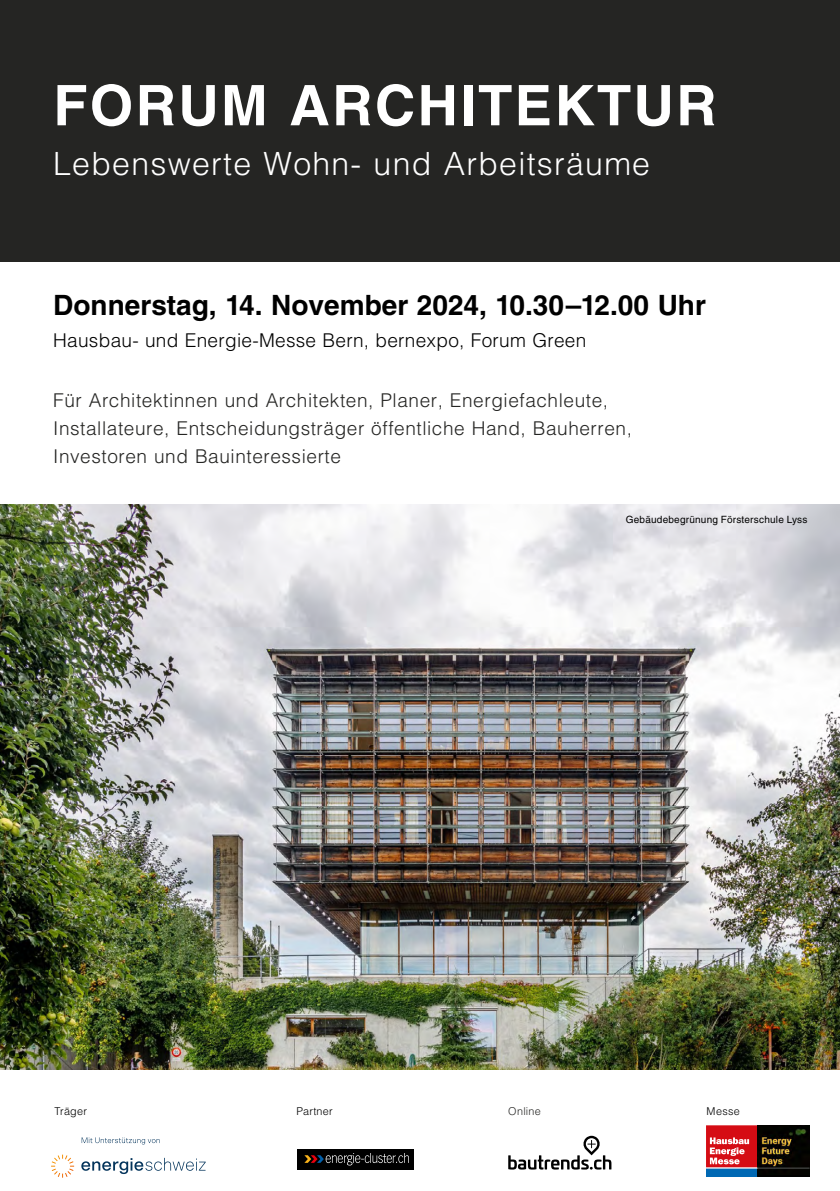
<style>
.page{position:relative;width:840px;height:1191px;background:#fff}
.page>*{position:absolute;margin:0;border:0;box-sizing:border-box;transform-origin:0 0}
.t1{font:700 56px "Helvetica LT Std";letter-spacing:.04em;color:#fff}
.t2{font:300 32px "Helvetica LT Std";letter-spacing:.04em;color:#fff}
.t3{font:700 28px "Helvetica LT Std";color:#000}
.t4{font:300 19px/28px "Helvetica LT Std";letter-spacing:.03em;color:#252523}
.t5{font:300 19px "Helvetica LT Std";letter-spacing:.015em;color:#000}
.t6{font:300 10.8px "Helvetica LT Std";letter-spacing:.015em;color:#000}
.t7{font:300 10.8px "Helvetica LT Std";letter-spacing:.02em;color:#252523}
.t8{font:10px "Helvetica LT Std";letter-spacing:.02em;color:#000}
</style>
<div class="page">
<div style="left:0;top:0;width:839px;height:261px;background:#252523"></div>
<div style="left:705px;top:1125px;width:52px;height:42px;background:#d50c14"></div>
<div style="left:705px;top:1168px;width:52px;height:9px;background:#0068b3"></div>
<svg style="left:709px;top:1137px;width:39px;height:27px"></svg>
<img style="left:757px;top:1125px;width:52px;height:50px">
<hr style="left:757px;top:1167px;width:52px;height:1px;background:#555756">
<hr style="left:757px;top:1175px;width:52px;height:2px;background:#000">
<svg style="left:508px;top:1135px;width:103px;height:34px"></svg>
<svg style="left:51px;top:1154px;width:23px;height:23px"></svg>
<svg style="left:81px;top:1157px;width:124px;height:17px"></svg>
<svg style="left:82px;top:1137px;width:78px;height:7px"></svg>
<div style="left:297px;top:1149px;width:117px;height:20px;background:#000"></div>
<svg style="left:304px;top:1153px;width:104px;height:12px"></svg>
<img style="left:0;top:505px;width:839px;height:565px">
<h1 class="t1" style="left:53px;top:71px;width:664px">FORUM ARCHITEKTUR</h1>
<h2 class="t2" style="left:53px;top:144px;width:598px">Lebenswerte Wohn- und Arbeitsräume</h2>
<h3 class="t3" style="left:53px;top:288px;width:654px">Donnerstag, 14. November 2024, 10.30–12.00 Uhr</h3>
<p class="t5" style="left:53px;top:328px;width:534px">Hausbau- und Energie-Messe Bern, bernexpo, Forum Green</p>
<p class="t4" style="left:53px;top:386px;width:580px">Für Architektinnen und Architekten, Planer, Energiefachleute,<br>Installateure, Entscheidungsträger öffentliche Hand, Bauherren,<br>Investoren und Bauinteressierte</p>
<p class="t8" style="left:625px;top:514px;width:183px">Gebäudebegrünung Försterschule Lyss</p>
<p class="t6" style="left:55px;top:1104px;width:34px">Träger</p>
<p class="t6" style="left:296px;top:1104px;width:38px">Partner</p>
<p class="t7" style="left:508px;top:1104px;width:34px">Online</p>
<p class="t6" style="left:706px;top:1104px;width:35px">Messe</p>
</div>
